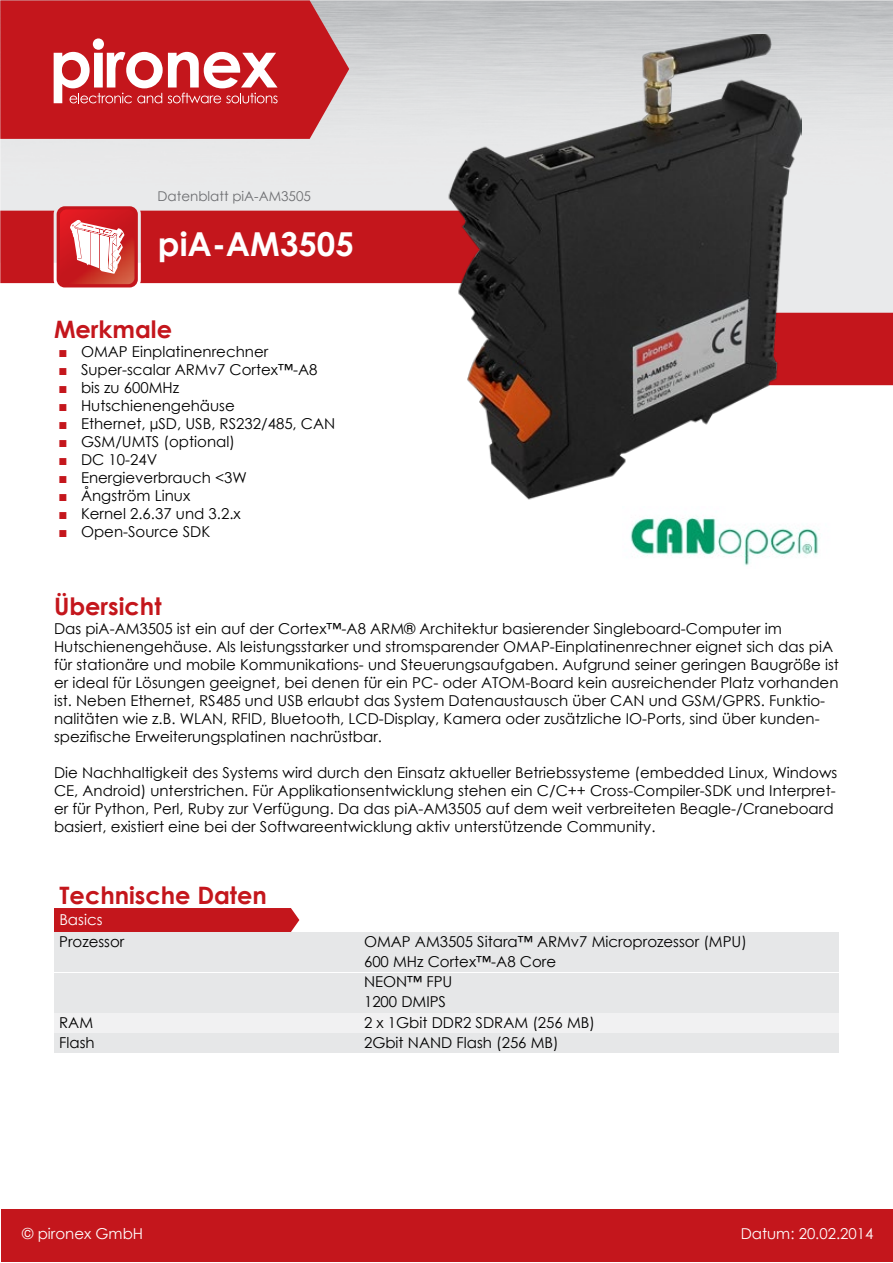
<style>
.page{position:relative;width:893px;height:1263px;background:#fff}
.page>*{position:absolute;margin:0;border:0;box-sizing:border-box;transform-origin:0 0}
.t1{font:700 33px "Century Gothic";color:#fff}
.t2{font:700 24px "Century Gothic";color:#c4161c}
.t3{font:15px/18px "Century Gothic";color:#000}
.t4{font:15px "Century Gothic";color:#fff}
.t5{font:13.5px "Century Gothic";color:#6d6e71}
.s1{color:#c4161c}
</style>
<div class="page">
<div style="left:1px;top:1210px;width:891px;height:52px;background:#c4161c"></div>
<img style="left:0;top:0;width:893px;height:211px">
<svg style="left:0;top:211px;width:893px;height:174px"></svg>
<div style="left:57px;top:206px;width:81px;height:81px;background:#c4161c;border-radius:8px"></div>
<img style="left:60px;top:210px;width:74px;height:74px">
<svg style="left:70px;top:220px;width:54px;height:54px"></svg>
<svg style="left:0;top:0;width:349px;height:139px;background:#c5262c"></svg>
<svg style="left:54px;top:38px;width:224px;height:65px"></svg>
<div style="left:54px;top:908px;width:245px;height:24px;background:#c4161c"></div>
<div style="left:54px;top:932px;width:785px;height:20px;background:#e6e7e8"></div>
<div style="left:54px;top:952px;width:785px;height:20px;background:#e6e7e8"></div>
<div style="left:54px;top:972px;width:785px;height:20px;background:#e6e7e8"></div>
<div style="left:54px;top:993px;width:785px;height:20px;background:#e6e7e8"></div>
<div style="left:54px;top:1013px;width:785px;height:20px;background:#f1f1f2"></div>
<div style="left:54px;top:1033px;width:785px;height:20px;background:#e6e7e8"></div>
<img style="left:440px;top:34px;width:361px;height:466px">
<img style="left:630px;top:517px;width:189px;height:49px">
<p class="t5" style="left:158px;top:187px;width:155px">Datenblatt piA-AM3505</p>
<h1 class="t1" style="left:158px;top:219px;width:198px">piA-AM3505</h1>
<h2 class="t2" style="left:54px;top:311px;width:120px">Merkmale</h2>
<p class="t3" style="left:58px;top:343px;width:211px"><span class="s1">■</span> OMAP Einplatinenrechner</p>
<p class="t3" style="left:58px;top:361px;width:260px"><span class="s1">■</span> Super-scalar ARMv7 Cortex™-A8</p>
<p class="t3" style="left:58px;top:379px;width:122px"><span class="s1">■</span> bis zu 600MHz</p>
<p class="t3" style="left:58px;top:397px;width:178px"><span class="s1">■</span> Hutschienengehäuse</p>
<p class="t3" style="left:58px;top:415px;width:278px"><span class="s1">■</span> Ethernet, µSD, USB, RS232/485, CAN</p>
<p class="t3" style="left:58px;top:433px;width:178px"><span class="s1">■</span> GSM/UMTS (optional)</p>
<p class="t3" style="left:58px;top:451px;width:100px"><span class="s1">■</span> DC 10-24V</p>
<p class="t3" style="left:58px;top:469px;width:190px"><span class="s1">■</span> Energieverbrauch &lt;3W</p>
<p class="t3" style="left:58px;top:487px;width:133px"><span class="s1">■</span> Ångström Linux</p>
<p class="t3" style="left:58px;top:505px;width:184px"><span class="s1">■</span> Kernel 2.6.37 und 3.2.x</p>
<p class="t3" style="left:58px;top:523px;width:153px"><span class="s1">■</span> Open-Source SDK</p>
<h2 class="t2" style="left:54px;top:588px;width:109px">Übersicht</h2>
<p class="t3" style="left:54px;top:620px;width:786px">Das piA-AM3505 ist ein auf der Cortex™-A8 ARM® Architektur basierender Singleboard-Computer im Hutschienengehäuse. Als leistungsstarker und stromsparender OMAP-Einplatinenrechner eignet sich das piA für stationäre und mobile Kommunikations- und Steuerungsaufgaben. Aufgrund seiner geringen Baugröße ist er ideal für Lösungen geeignet, bei denen für ein PC- oder ATOM-Board kein ausreichender Platz vorhanden ist. Neben Ethernet, RS485 und USB erlaubt das System Datenaustausch über CAN und GSM/GPRS. Funktio&shy;nalitäten wie z.B. WLAN, RFID, Bluetooth, LCD-Display, Kamera oder zusätzliche IO-Ports, sind über kunden&shy;spezifische Erweiterungsplatinen nachrüstbar.</p>
<p class="t3" style="left:54px;top:764px;width:785px">Die Nachhaltigkeit des Systems wird durch den Einsatz aktueller Betriebssysteme (embedded Linux, Windows CE, Android) unterstrichen. Für Applikationsentwicklung stehen ein C/C++ Cross-Compiler-SDK und Interpret&shy;er für Python, Perl, Ruby zur Verfügung. Da das piA-AM3505 auf dem weit verbreiteten Beagle-/Craneboard basiert, existiert eine bei der Softwareentwicklung aktiv unterstützende Community.</p>
<h2 class="t2" style="left:60px;top:877px;width:209px">Technische Daten</h2>
<p class="t4" style="left:59px;top:909px;width:45px">Basics</p>
<p class="t3" style="left:59px;top:932px;width:67px">Prozessor</p>
<p class="t3" style="left:59px;top:1012px;width:37px;line-height:20.1px">RAM<br>Flash</p>
<p class="t3" style="left:364px;top:931px;width:384px;line-height:20.1px">OMAP AM3505 Sitara™ ARMv7 Microprozessor (MPU)<br>600 MHz Cortex™-A8 Core<br>NEON™ FPU<br>1200 DMIPS<br>2 x 1Gbit DDR2 SDRAM (256 MB)<br>2Gbit NAND Flash (256 MB)</p>
<p class="t4" style="left:22px;top:1223px;width:122px">© pironex GmbH</p>
<p class="t4" style="left:741px;top:1223px;width:134px">Datum: 20.02.2014</p>
</div>
